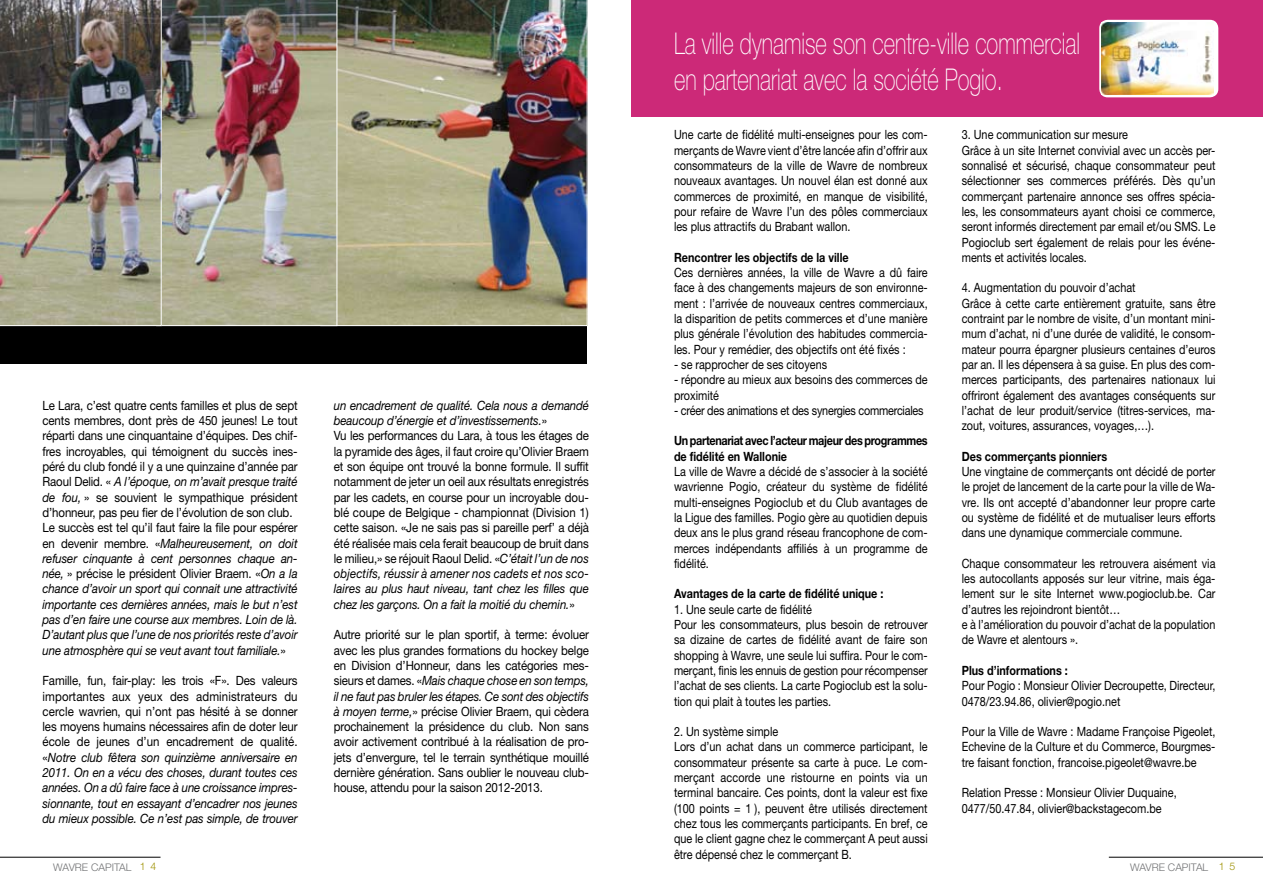
<style>
.page{position:relative;width:1263px;height:893px;background:#fff}
.page>*{position:absolute;margin:0;border:0;box-sizing:border-box;transform-origin:0 0}
.t1{font:100 30px/36px "Helvetica Neue";color:#fff;scale:.73 1}
.t2{font:12.75px/15.3px "Helvetica Neue";color:#000;scale:.85 1}
.t3{font:12.75px/15.3px "Helvetica Neue";color:#000;scale:.9 1}
.t4{font:italic 12.75px/15.3px "Helvetica Neue";letter-spacing:-.01em;color:#000;text-align:justify;scale:.9 1}
.t5{font:700 12.75px "Helvetica Neue";color:#000;scale:.85 1}
.t6{font:700 12.75px/15.3px "Helvetica Neue";letter-spacing:-.03em;color:#000;scale:.85 1}
.t7{font:12.75px "Helvetica Neue";letter-spacing:-.02em;color:#000;scale:.85 1}
.t8{font:300 10.5px "Helvetica Neue";color:#707173}
.t9{font:300 10.5px "Helvetica Neue";color:#9e9100}
.s1{font-style:italic}
.s2{font-style:normal}
</style>
<div class="page">
<div style="left:631px;top:0;width:632px;height:116px;background:#cc2978"></div>
<div style="left:0;top:0;width:587px;height:364px;background:#000"></div>
<img style="left:337px;top:0;width:250px;height:326px">
<img style="left:162px;top:0;width:175px;height:326px">
<img style="left:0;top:0;width:162px;height:326px">
<hr style="left:0;top:857px;width:161px;height:1px;background:#000">
<hr style="left:1109px;top:857px;width:154px;height:1px;background:#000">
<div style="left:1099px;top:20px;width:119px;height:77px;background:#fff;border-radius:9px"></div>
<img style="left:1102px;top:22px;width:111px;height:73px">
<p class="t3" style="left:43px;top:397px;width:285px">Le Lara, c’est quatre cents familles et plus de sept cents membres, dont près de 450 jeunes! Le tout réparti dans une cinquantaine d’équipes. Des chif&shy;fres incroyables, qui témoignent du succès ines&shy;péré du club fondé il y a une quinzaine d’année par Raoul Delid. « <span class="s1">A l’époque, on m’avait presque traité de fou,</span> » se souvient le sympathique président d’honneur, pas peu fier de l’évolution de son club.<br>Le succès est tel qu’il faut faire la file pour espérer en devenir membre. «<span class="s1">Malheureusement, on doit refuser cinquante à cent personnes chaque an&shy;née,</span> » précise le président Olivier Braem. «<span class="s1">On a la chance d’avoir un sport qui connait une attractivité importante ces dernières années, mais le but n’est pas d’en faire une course aux membres. Loin de là.<br>D’autant plus que l’une de nos priorités reste d’avoir une atmosphère qui se veut avant tout familiale.</span>»</p>
<p class="t4" style="left:43px;top:673px;width:285px"><span class="s2">Famille, fun, fair-play: les trois «F». Des valeurs importantes aux yeux des administrateurs du cercle wavrien, qui n’ont pas hésité à se donner les moyens humains nécessaires afin de doter leur école de jeunes d’un encadrement de qualité. «</span>Notre club fêtera son quinzième anniversaire en 2011. On en a vécu des choses, durant toutes ces années. On a dû faire face à une croissance impres&shy;sionnante, tout en essayant d’encadrer nos jeunes du mieux possible. Ce n’est pas simple, de trouver</p>
<p class="t8" style="left:53px;top:860px;width:74px">WAVRE CApital</p>
<p class="t9" style="left:140px;top:860px;width:18px">1 4</p>
<p class="t3" style="left:334px;top:397px;width:285px"><span class="s1">un encadrement de qualité. Cela nous a demandé beaucoup d’énergie et d’investissements.</span>»<br>Vu les performances du Lara, à tous les étages de la pyramide des âges, il faut croire qu’Olivier Braem et son équipe ont trouvé la bonne formule. Il suffit notamment de jeter un oeil aux résultats enregistrés par les cadets, en course pour un incroyable dou&shy;blé coupe de Belgique - championnat (Division 1) cette saison. «Je ne sais pas si pareille perf’ a déjà été réalisée mais cela ferait beaucoup de bruit dans le milieu,» se réjouit Raoul Delid. «<span class="s1">C’était l’un de nos objectifs, réussir à amener nos cadets et nos sco&shy;laires au plus haut niveau, tant chez les filles que chez les garçons. On a fait la moitié du chemin.</span>»</p>
<p class="t3" style="left:334px;top:627px;width:285px;text-align:justify">Autre priorité sur le plan sportif, à terme: évoluer avec les plus grandes formations du hockey belge en Division d’Honneur, dans les catégories mes&shy;sieurs et dames. «<span class="s1">Mais chaque chose en son temps, il ne faut pas bruler les étapes. Ce sont des objectifs à moyen terme,</span>» précise Olivier Braem, qui cèdera prochainement la présidence du club. Non sans avoir activement contribué à la réalisation de pro&shy;jets d’envergure, tel le terrain synthétique mouillé dernière génération. Sans oublier le nouveau club&shy;house, attendu pour la saison 2012-2013.</p>
<h1 class="t1" style="left:674px;top:25px;width:558px">La ville dynamise son centre-ville commercial en partenariat avec la société Pogio.</h1>
<p class="t2" style="left:674px;top:127px;width:300px;text-align:justify">Une carte de fidélité multi-enseignes pour les com&shy;merçants de Wavre vient d’être lancée afin d’offrir aux consommateurs de la ville de Wavre de nombreux nouveaux avantages. Un nouvel élan est donné aux commerces de proximité, en manque de visibilité, pour refaire de Wavre l’un des pôles commerciaux les plus attractifs du Brabant wallon.</p>
<p class="t5" style="left:674px;top:249px;width:207px">Rencontrer les objectifs de la ville</p>
<p class="t2" style="left:674px;top:265px;width:300px;text-align:justify">Ces dernières années, la ville de Wavre a dû faire face à des changements majeurs de son environne&shy;ment : l’arrivée de nouveaux centres commerciaux, la disparition de petits commerces et d’une manière plus générale l’évolution des habitudes commercia&shy;les. Pour y remédier, des objectifs ont été fixés :</p>
<p class="t2" style="left:674px;top:357px;width:182px">- se rapprocher de ses citoyens</p>
<p class="t2" style="left:674px;top:372px;width:300px">- répondre au mieux aux besoins des commerces de proximité</p>
<p class="t7" style="left:674px;top:403px;width:295px">- créer des animations et des synergies commerciales</p>
<p class="t6" style="left:674px;top:433px;width:300px">Un partenariat avec l’acteur majeur des programmes de fidélité en Wallonie</p>
<p class="t2" style="left:674px;top:464px;width:300px;text-align:justify">La ville de Wavre a décidé de s’associer à la société wavrienne Pogio, créateur du système de fidélité multi-enseignes Pogioclub et du Club avantages de la Ligue des familles. Pogio gère au quotidien depuis deux ans le plus grand réseau francophone de com&shy;merces indépendants affiliés à un programme de fidélité.</p>
<p class="t5" style="left:674px;top:586px;width:248px">Avantages de la carte de fidélité unique :</p>
<p class="t2" style="left:674px;top:601px;width:300px">1. Une seule carte de fidélité<br>Pour les consommateurs, plus besoin de retrouver sa dizaine de cartes de fidélité avant de faire son shopping à Wavre, une seule lui suffira. Pour le com&shy;merçant, finis les ennuis de gestion pour récompenser l’achat de ses clients. La carte Pogioclub est la solu&shy;tion qui plait à toutes les parties.</p>
<p class="t2" style="left:674px;top:724px;width:300px">2. Un système simple<br>Lors d’un achat dans un commerce participant, le consommateur présente sa carte à puce. Le com&shy;merçant accorde une ristourne en points via un terminal bancaire. Ces points, dont la valeur est fixe (100 points = 1€), peuvent être utilisés directement chez tous les commerçants participants. En bref, ce que le client gagne chez le commerçant A peut aussi être dépensé chez le commerçant B.</p>
<p class="t2" style="left:962px;top:127px;width:300px">3. Une communication sur mesure<br>Grâce à un site Internet convivial avec un accès per&shy;sonnalisé et sécurisé, chaque consommateur peut sélectionner ses commerces préférés. Dès qu’un commerçant partenaire annonce ses offres spécia&shy;les, les consommateurs ayant choisi ce commerce, seront informés directement par email et/ou SMS. Le Pogioclub sert également de relais pour les événe&shy;ments et activités locales.</p>
<p class="t2" style="left:962px;top:280px;width:300px">4. Augmentation du pouvoir d’achat<br>Grâce à cette carte entièrement gratuite, sans être contraint par le nombre de visite, d’un montant mini&shy;mum d’achat, ni d’une durée de validité, le consom&shy;mateur pourra épargner plusieurs centaines d’euros par an. Il les dépensera à sa guise. En plus des com&shy;merces participants, des partenaires nationaux lui offriront également des avantages conséquents sur l’achat de leur produit/service (titres-services, ma&shy;zout, voitures, assurances, voyages,…).</p>
<p class="t5" style="left:962px;top:448px;width:173px">Des commerçants pionniers</p>
<p class="t2" style="left:962px;top:464px;width:300px;text-align:justify">Une vingtaine de commerçants ont décidé de porter le projet de lancement de la carte pour la ville de Wa&shy;vre. Ils ont accepté d’abandonner leur propre carte ou système de fidélité et de mutualiser leurs efforts dans une dynamique commerciale commune.</p>
<p class="t2" style="left:962px;top:555px;width:300px">Chaque consommateur les retrouvera aisément via les autocollants apposés sur leur vitrine, mais éga&shy;lement sur le site Internet www.pogioclub.be. Car d’autres les rejoindront bientôt…<br>e à l’amélioration du pouvoir d’achat de la population de Wavre et alentours ».</p>
<p class="t5" style="left:962px;top:662px;width:126px">Plus d’informations :</p>
<p class="t2" style="left:962px;top:678px;width:300px">Pour Pogio : Monsieur Olivier Decroupette, Directeur,<br>0478/23.94.86, olivier@pogio.net</p>
<p class="t2" style="left:962px;top:724px;width:300px;text-align:justify">Pour la Ville de Wavre : Madame Françoise Pigeolet, Echevine de la Culture et du Commerce, Bourgmes&shy;tre faisant fonction, francoise.pigeolet@wavre.be</p>
<p class="t2" style="left:962px;top:785px;width:254px">Relation Presse : Monsieur Olivier Duquaine,<br>0477/50.47.84, olivier@backstagecom.be</p>
<p class="t8" style="left:1130px;top:860px;width:74px">WAVRE CApital</p>
<p class="t9" style="left:1219px;top:860px;width:18px">1 5</p>
</div>
